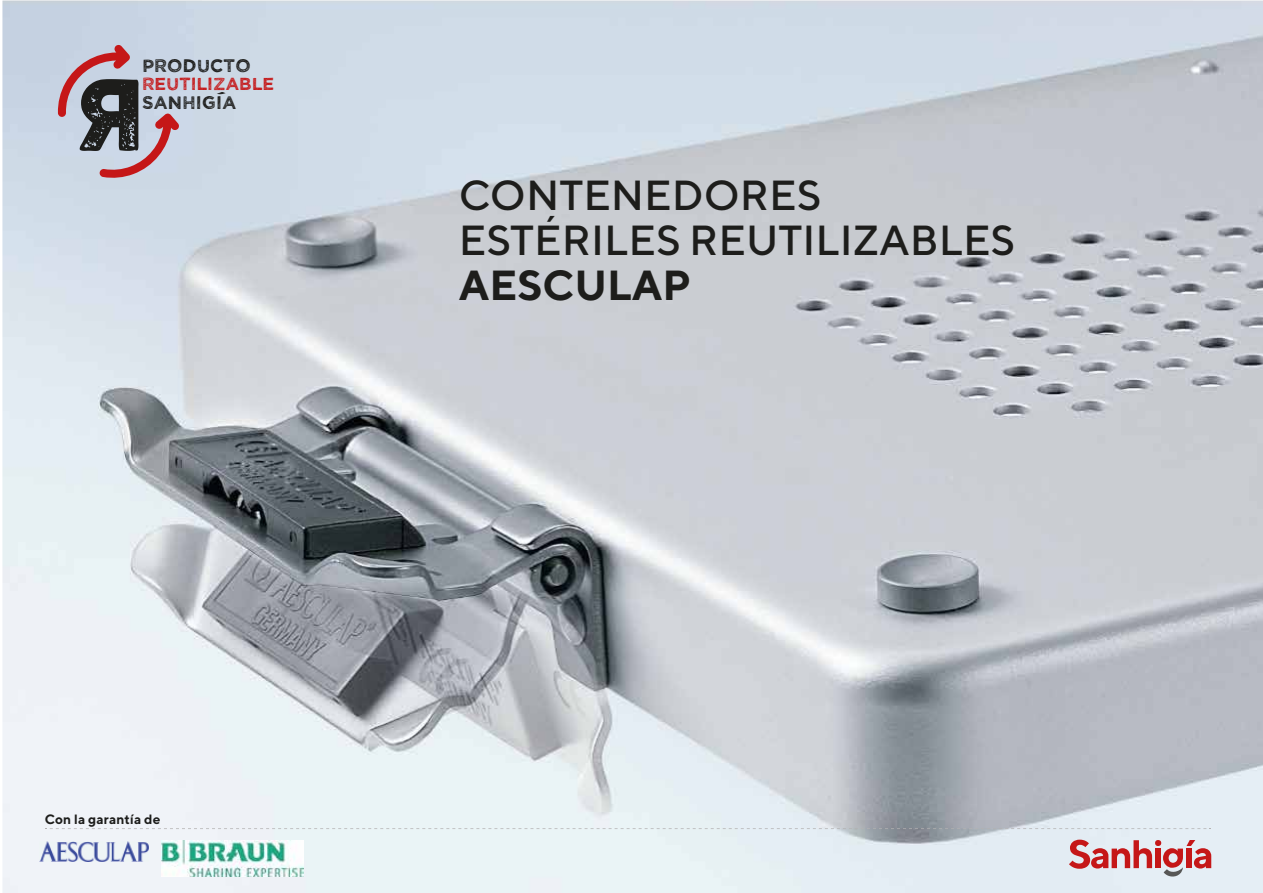
<style>
.page{position:relative;width:1263px;height:893px;background:#fff}
.page>*{position:absolute;margin:0;border:0;box-sizing:border-box;transform-origin:0 0}
.t1{font:500 42px/45px "TT Norms";color:#1d1d1b}
.t2{font:700 42px "TT Norms";color:#1d1d1b}
.t3{font:18px "Wicked Grit";color:#1d1d1b}
.t4{font:17.55px "Wicked Grit";letter-spacing:-.005em;color:#c51718}
.t5{font:700 13.5px "TT Norms";letter-spacing:.01em;color:#1d1d1b}
</style>
<div class="page">
<img style="left:2px;top:1px;width:1261px;height:892px">
<svg style="left:58px;top:44px;width:121px;height:135px;background:#a99ca7"></svg>
<img style="left:40px;top:842px;width:108px;height:19px">
<img style="left:161px;top:841px;width:142px;height:35px">
<svg style="left:1069px;top:840px;width:142px;height:36px;background:#d69ba0"></svg>
<svg style="left:45px;top:828px;width:1166px;height:1px"></svg>
<p class="t3" style="left:142px;top:54px;width:110px">PRODUCTO</p>
<p class="t4" style="left:142px;top:72px;width:134px">REUTILIZABLE</p>
<p class="t3" style="left:142px;top:91px;width:96px">SANHIGÍA</p>
<p class="t1" style="left:459px;top:172px;width:558px">CONTENEDORES<br>ESTÉRILES REUTILIZABLES</p>
<p class="t2" style="left:459px;top:259px;width:234px">AESCULAP</p>
<p class="t5" style="left:45px;top:811px;width:117px">Con la garantía de</p>
</div>
